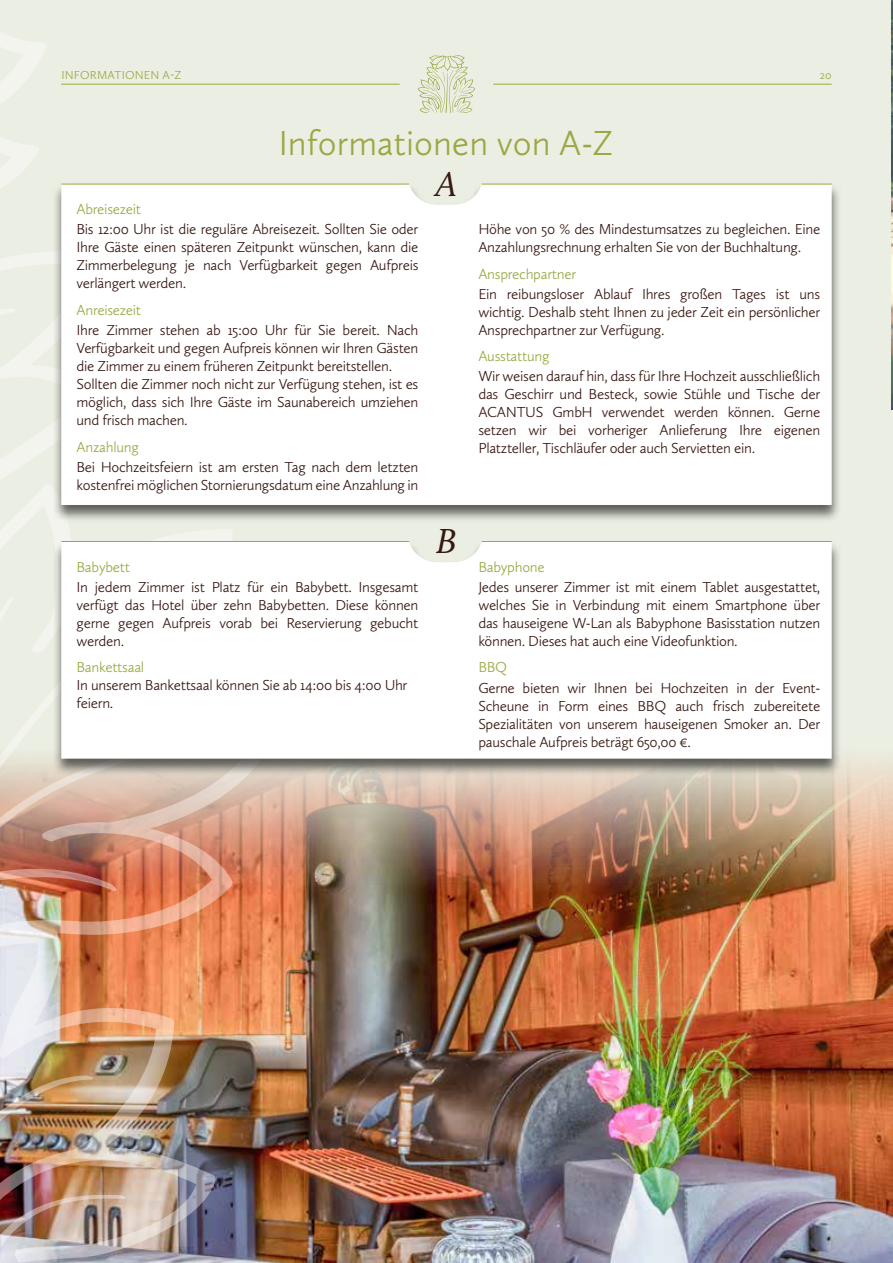
<style>
.page{position:relative;width:893px;height:1263px;background:#ebeee2}
.page>*{position:absolute;margin:0;border:0;box-sizing:border-box;transform-origin:0 0}
.t1{font:300 36px "Calluna Sans";color:#9ca744}
.t2{font:italic 36px "Calluna";color:#381812}
.t3{font:300 15px/18px "Calluna Sans";letter-spacing:-.02em;color:#381812;text-align:justify}
.t4{font:300 15px "Calluna Sans";letter-spacing:-.02em;color:#9ca744}
.t5{font:300 12px "Calluna Sans";letter-spacing:.015em;color:#9ca744}
</style>
<div class="page">
<img style="left:891px;top:0;width:2px;height:410px">
<img style="left:279px;top:760px;width:614px;height:503px">
<img style="left:0;top:32px;width:279px;height:1231px">
<img style="left:0;top:308px;width:203px;height:954px">
<div style="left:52px;top:183px;width:789px;height:340px;background:#000;opacity:.6"></div>
<div style="left:61px;top:184px;width:771px;height:321px;background:#fff"></div>
<div style="left:52px;top:541px;width:789px;height:236px;background:#000;opacity:.6"></div>
<div style="left:61px;top:541px;width:771px;height:218px;background:#fff"></div>
<hr style="left:61px;top:184px;width:348px;height:1px;background:#9ca744">
<hr style="left:61px;top:541px;width:348px;height:1px;background:#9ca744">
<hr style="left:482px;top:184px;width:350px;height:1px;background:#9ca744">
<hr style="left:482px;top:541px;width:350px;height:1px;background:#9ca744">
<svg style="left:418px;top:55px;width:57px;height:58px"></svg>
<hr style="left:493px;top:84px;width:339px;height:1px;background:#9ca744">
<hr style="left:61px;top:84px;width:339px;height:1px;background:#9ca744">
<p class="t5" style="left:61px;top:68px;width:121px">INFORMATIONEN A-Z</p>
<h1 class="t1" style="left:278px;top:121px;width:336px">Informationen von A-Z</h1>
<h1 class="t2" style="left:436px;top:162px;width:23px">A</h1>
<p class="t5" style="left:820px;top:68px;width:13px">20</p>
<p class="t4" style="left:77px;top:200px;width:66px">Abreisezeit</p>
<p class="t3" style="left:77px;top:220px;width:343px">Bis 12:00 Uhr ist die reguläre Abreisezeit. Sollten Sie oder Ihre Gäste einen späteren Zeitpunkt wünschen, kann die Zimmerbelegung je nach Verfügbarkeit gegen Aufpreis verlängert werden.</p>
<p class="t4" style="left:77px;top:301px;width:66px">Anreisezeit</p>
<p class="t3" style="left:77px;top:321px;width:343px;text-align:left">Ihre Zimmer stehen ab 15:00 Uhr für Sie bereit. Nach Verfügbarkeit und gegen Aufpreis können wir Ihren Gästen die Zimmer zu einem früheren Zeitpunkt bereitstellen.<br>Sollten die Zimmer noch nicht zur Verfügung stehen, ist es möglich, dass sich Ihre Gäste im Saunabereich umziehen und frisch machen.</p>
<p class="t4" style="left:77px;top:438px;width:64px">Anzahlung</p>
<p class="t3" style="left:77px;top:457px;width:343px">Bei Hochzeitsfeiern ist am ersten Tag nach dem letzten kostenfrei möglichen Stornierungsdatum eine Anzahlung in</p>
<p class="t4" style="left:77px;top:558px;width:55px">Babybett</p>
<p class="t3" style="left:77px;top:578px;width:343px">In jedem Zimmer ist Platz für ein Babybett. Insgesamt verfügt das Hotel über zehn Babybetten. Diese können gerne gegen Aufpreis vorab bei Reservierung gebucht werden.</p>
<p class="t4" style="left:77px;top:658px;width:69px">Bankettsaal</p>
<p class="t3" style="left:77px;top:676px;width:332px">In unserem Bankettsaal können Sie ab 14:00 bis 4:00 Uhr feiern.</p>
<h1 class="t2" style="left:436px;top:520px;width:22px">B</h1>
<p class="t3" style="left:478px;top:220px;width:343px">Höhe von 50 % des Mindestumsatzes zu begleichen. Eine<br>Anzahlungsrechnung erhalten Sie von der Buchhaltung.</p>
<p class="t4" style="left:478px;top:264px;width:99px">Ansprechpartner</p>
<p class="t3" style="left:478px;top:284px;width:343px">Ein reibungsloser Ablauf Ihres großen Tages ist uns wichtig. Deshalb steht Ihnen zu jeder Zeit ein persönlicher Ansprechpartner zur Verfügung.</p>
<p class="t4" style="left:478px;top:347px;width:73px">Ausstattung</p>
<p class="t3" style="left:478px;top:367px;width:343px">Wir weisen darauf hin, dass für Ihre Hochzeit ausschließlich das Geschirr und Besteck, sowie Stühle und Tische der ACANTUS GmbH verwendet werden können. Gerne setzen wir bei vorheriger Anlieferung Ihre eigenen Platzteller, Tischläufer oder auch Servietten ein.</p>
<p class="t4" style="left:478px;top:558px;width:68px">Babyphone</p>
<p class="t3" style="left:478px;top:578px;width:343px">Jedes unserer Zimmer ist mit einem Tablet ausgestattet, welches Sie in Verbindung mit einem Smartphone über das hauseigene W-Lan als Babyphone Basisstation nutzen können. Dieses hat auch eine Videofunktion.</p>
<p class="t4" style="left:478px;top:658px;width:30px">BBQ</p>
<p class="t3" style="left:478px;top:678px;width:343px">Gerne bieten wir Ihnen bei Hochzeiten in der Event-Scheune in Form eines BBQ auch frisch zubereitete Spezialitäten von unserem hauseigenen Smoker an. Der pauschale Aufpreis beträgt 650,00 €.</p>
</div>
